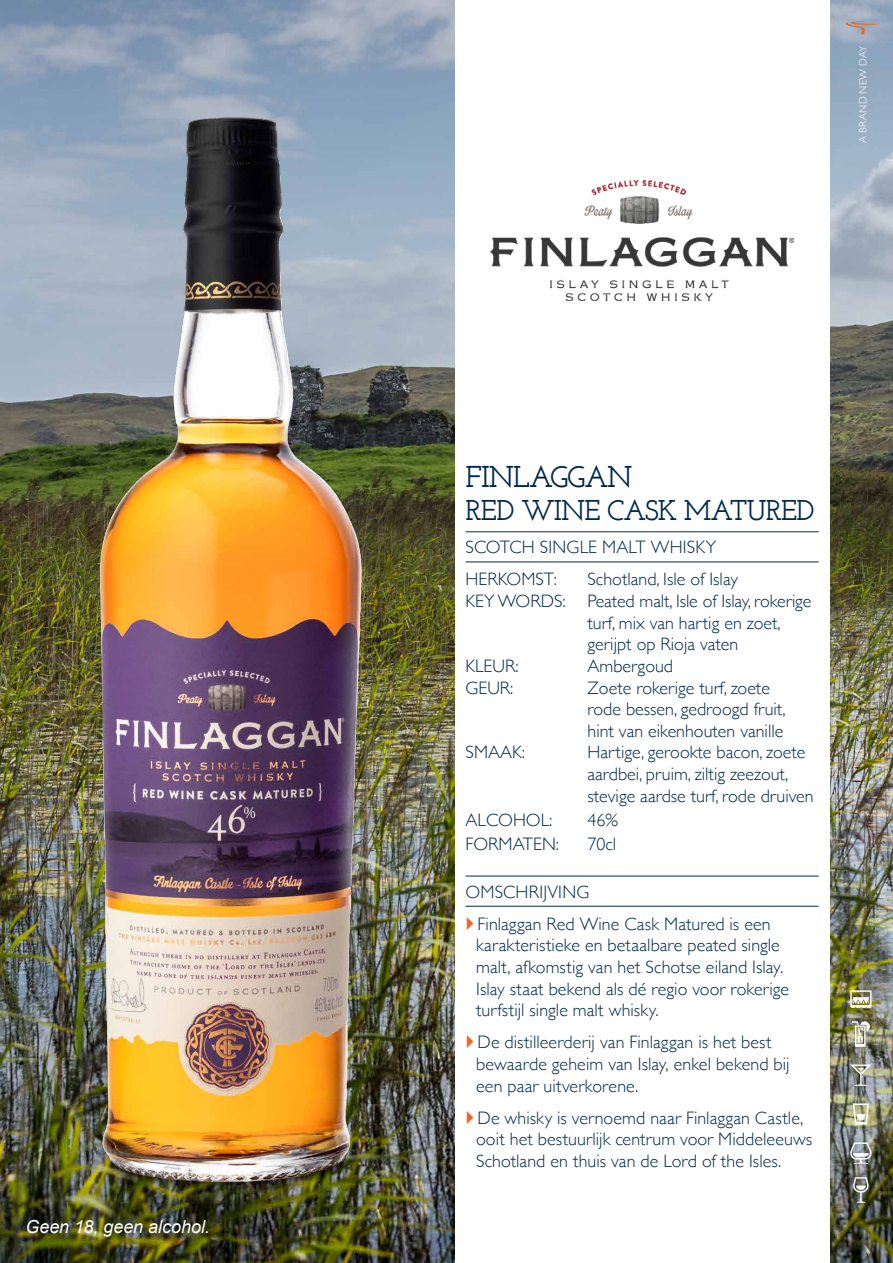
<style>
.page{position:relative;width:893px;height:1263px;background:#fff}
.page>*{position:absolute;margin:0;border:0;box-sizing:border-box;transform-origin:0 0}
.t1{font:600 30px "Josefin Slab";letter-spacing:-.04em;color:#002a4b}
.t2{font:600 28.5px "Josefin Slab";letter-spacing:-.035em;color:#002a4b}
.t3{font:300 18px/21.6px "Gill Sans";color:#002a4b}
.t4{font:italic 18px "Arial";letter-spacing:-.005em;color:#fff}
.t5{font:300 10.5px "Gill Sans";letter-spacing:.035em;color:#fff}
</style>
<div class="page">
<img style="left:0;top:0;width:893px;height:1263px">
<img style="left:4px;top:72px;width:451px;height:1191px">
<div style="left:455px;top:0;width:374px;height:1263px;background:#fff"></div>
<img style="left:490px;top:180px;width:304px;height:120px">
<svg style="left:845px;top:21px;width:35px;height:13px"></svg>
<svg style="left:850px;top:990px;width:21px;height:18px"></svg>
<svg style="left:852px;top:1021px;width:18px;height:26px"></svg>
<svg style="left:850px;top:1064px;width:21px;height:22px"></svg>
<svg style="left:853px;top:1103px;width:16px;height:22px"></svg>
<svg style="left:850px;top:1142px;width:21px;height:22px"></svg>
<svg style="left:853px;top:1177px;width:15px;height:26px"></svg>
<hr style="left:466px;top:531px;width:353px;height:1px;background:#002a4b">
<hr style="left:466px;top:562px;width:353px;height:1px;background:#002a4b">
<hr style="left:466px;top:876px;width:353px;height:1px;background:#002a4b">
<hr style="left:466px;top:906px;width:353px;height:1px;background:#002a4b">
<p class="t4" style="left:26px;top:1215px;width:186px">Geen 18, geen alcohol.</p>
<p class="t5" style="left:855px;top:143px;width:99px;rotate:-90deg">A BRAND NEW DAY</p>
<h1 class="t1" style="left:466px;top:459px;width:169px">FINLAGGAN</h1>
<h2 class="t2" style="left:466px;top:494px;width:350px">RED WINE CASK MATURED</h2>
<p class="t3" style="left:466px;top:530px;width:252px;line-height:32.2px">SCOTCH SINGLE MALT WHISKY<br>HERKOMST:</p>
<p class="t3" style="left:587px;top:568px;width:152px">Schotland, Isle of Islay</p>
<p class="t3" style="left:466px;top:589px;width:347px">KEY WORDS: Peated malt, Isle of Islay, rokerige</p>
<p class="t3" style="left:587px;top:611px;width:195px">turf, mix van hartig en zoet,</p>
<p class="t3" style="left:587px;top:633px;width:152px">gerijpt op Rioja vaten</p>
<p class="t3" style="left:466px;top:654px;width:54px">KLEUR:</p>
<p class="t3" style="left:587px;top:654px;width:87px">Ambergoud</p>
<p class="t3" style="left:466px;top:676px;width:49px">GEUR:</p>
<p class="t3" style="left:587px;top:676px;width:199px">Zoete rokerige turf, zoete rode bessen, gedroogd fruit, hint van eikenhouten vanille</p>
<p class="t3" style="left:466px;top:741px;width:61px">SMAAK:</p>
<p class="t3" style="left:587px;top:741px;width:228px">Hartige, gerookte bacon, zoete aardbei, pruim, ziltig zeezout, stevige aardse turf, rode druiven</p>
<p class="t3" style="left:466px;top:808px;width:88px">ALCOHOL:</p>
<p class="t3" style="left:587px;top:808px;width:32px">46%</p>
<p class="t3" style="left:466px;top:832px;width:95px">FORMATEN:</p>
<p class="t3" style="left:587px;top:832px;width:30px">70cl</p>
<p class="t3" style="left:478px;top:875px;width:295px;line-height:32.2px;text-indent:-12px">OMSCHRIJVING<br>Finlaggan Red Wine Cask Matured is een</p>
<p class="t3" style="left:476px;top:934px;width:314px">karakteristieke en betaalbare peated single malt, afkomstig van het Schotse eiland Islay.<br>Islay staat bekend als dé regio voor rokerige turfstijl single malt whisky.</p>
<p class="t3" style="left:476px;top:1031px;width:315px">De distilleerderij van Finlaggan is het best bewaarde geheim van Islay, enkel bekend bij een paar uitverkorene.</p>
<p class="t3" style="left:476px;top:1106px;width:338px">De whisky is vernoemd naar Finlaggan Castle, ooit het bestuurlijk centrum voor Middeleeuws<br>Schotland en thuis van de Lord of the Isles.</p>
</div>
